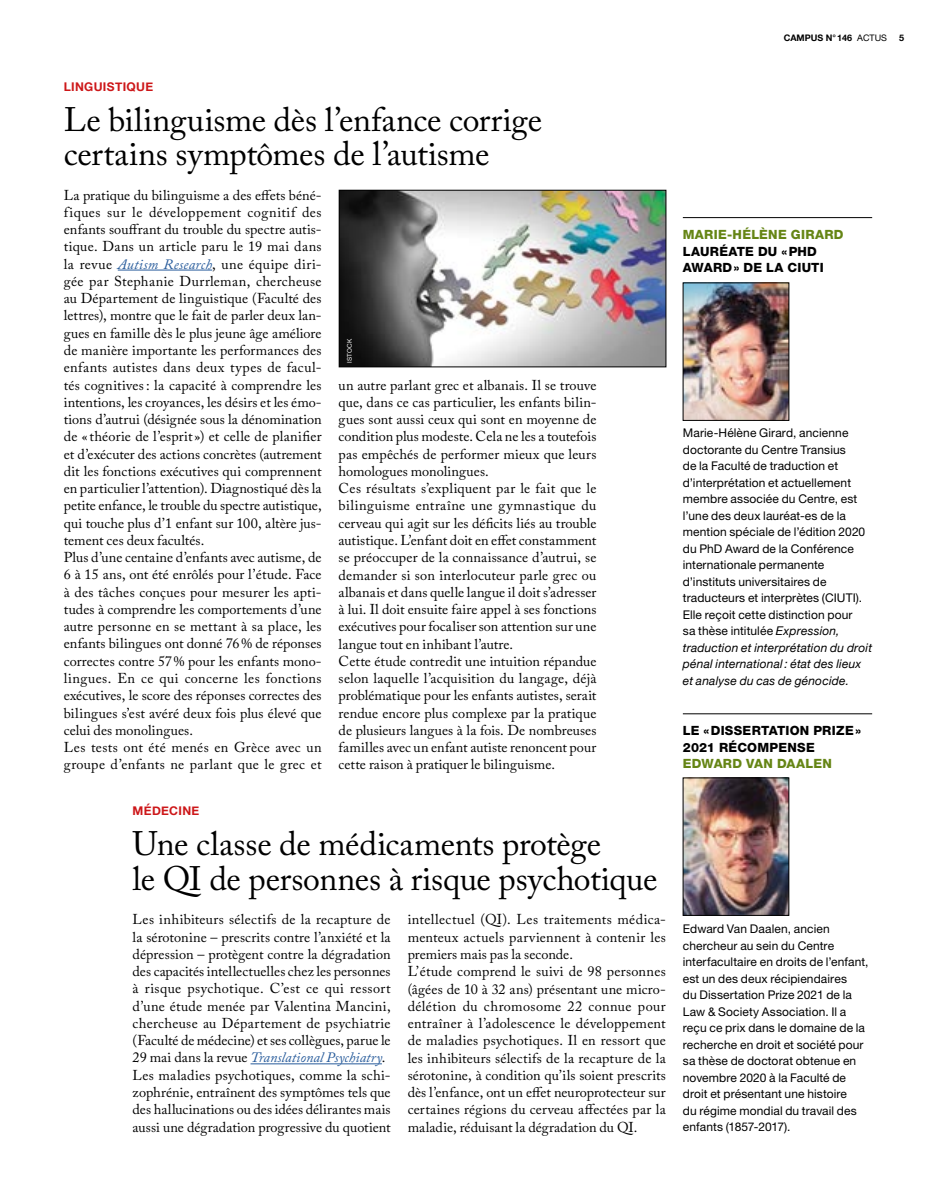
<style>
.page{position:relative;width:936px;height:1191px;background:#fff}
.page>*{position:absolute;margin:0;border:0;box-sizing:border-box;transform-origin:0 0}
.t1{font:33.75px/34.5px "Adobe Caslon Pro";letter-spacing:-.01em;color:#000}
.t2{font:14.25px/17.2px "Adobe Caslon Pro";letter-spacing:.01em;color:#000}
.t3{font:800 12.75px/16.5px "Helvetica Neue";letter-spacing:.02em;color:#000}
.t4{font:800 12.75px "Helvetica Neue";letter-spacing:.025em;color:#658515}
.t5{font:12px/16.5px "Helvetica Neue";letter-spacing:.01em;color:#000}
.t6{font:700 12px "Helvetica Neue";letter-spacing:.03em;color:#cd1719}
.t7{font:700 9px "Helvetica Neue";color:#000}
.t8{font:6.3px "Helvetica Neue";letter-spacing:.04em;color:#fff}
.s1{font-weight:400}
.s2{font-style:italic;color:#275b9b}
.s3{font-style:italic}
</style>
<div class="page">
<hr style="left:250px;top:1063px;width:132px;height:1px;background:#275b9b">
<hr style="left:118px;top:270px;width:94px;height:1px;background:#275b9b">
<img style="left:341px;top:192px;width:323px;height:173px">
<div style="left:339px;top:190px;width:327px;height:177px;border:1px solid #000"></div>
<hr style="left:682px;top:217px;width:190px;height:1px;background:#000">
<hr style="left:682px;top:713px;width:190px;height:1px;background:#000">
<img style="left:684px;top:285px;width:103px;height:133px">
<img style="left:684px;top:779px;width:103px;height:134px">
<div style="left:682px;top:777px;width:107px;height:138px;border:1px solid #000"></div>
<p class="t7" style="left:783px;top:30px;width:105px">CAMPUS N°146 <span class="s1">ACTUS</span></p>
<p class="t7" style="left:899px;top:30px;width:7px">5</p>
<p class="t6" style="left:64px;top:77px;width:90px">LINGUISTIQUE</p>
<h1 class="t1" style="left:64px;top:102px;width:480px">Le bilinguisme dès l’enfance corrige certains symptômes de l’autisme</h1>
<p class="t2" style="left:64px;top:186px;width:259px">La pratique du bilinguisme a des effets béné&shy;fiques sur le développement cognitif des enfants souffrant du trouble du spectre autis&shy;tique. Dans un article paru le 19 mai dans la revue <span class="s2">Autism Research</span>, une équipe diri&shy;gée par Stephanie Durrleman, chercheuse au Département de linguistique (Faculté des lettres), montre que le fait de parler deux lan&shy;gues en famille dès le plus jeune âge améliore de manière importante les performances des enfants autistes dans deux types de facul&shy;tés cognitives: la capacité à comprendre les intentions, les croyances, les désirs et les émo&shy;tions d’autrui (désignée sous la dénomination de « théorie de l’esprit ») et celle de planifier et d’exécuter des actions concrètes (autrement dit les fonctions exécutives qui comprennent en particulier l’attention). Diagnostiqué dès la petite enfance, le trouble du spectre autistique, qui touche plus d’1 enfant sur 100, altère jus&shy;tement ces deux facultés.<br>Plus d’une centaine d’enfants avec autisme, de 6 à 15 ans, ont été enrôlés pour l’étude. Face à des tâches conçues pour mesurer les apti&shy;tudes à comprendre les comportements d’une autre personne en se mettant à sa place, les enfants bilingues ont donné 76% de réponses correctes contre 57% pour les enfants mono&shy;lingues. En ce qui concerne les fonctions exécutives, le score des réponses correctes des bilingues s’est avéré deux fois plus élevé que celui des monolingues.<br>Les tests ont été menés en Grèce avec un groupe d’enfants ne parlant que le grec et</p>
<p class="t8" style="left:345px;top:363px;width:26px;rotate:-90deg">ISTOCK</p>
<p class="t2" style="left:338px;top:376px;width:259px">un autre parlant grec et albanais. Il se trouve que, dans ce cas particulier, les enfants bilin&shy;gues sont aussi ceux qui sont en moyenne de condition plus modeste. Cela ne les a toutefois pas empêchés de performer mieux que leurs homologues monolingues.<br>Ces résultats s’expliquent par le fait que le bilinguisme entraîne une gymnastique du cerveau qui agit sur les déficits liés au trouble autistique. L’enfant doit en effet constamment se préoccuper de la connaissance d’autrui, se demander si son interlocuteur parle grec ou albanais et dans quelle langue il doit s’adresser à lui. Il doit ensuite faire appel à ses fonctions exécutives pour focaliser son attention sur une langue tout en inhibant l’autre.<br>Cette étude contredit une intuition répandue selon laquelle l’acquisition du langage, déjà problématique pour les enfants autistes, serait rendue encore plus complexe par la pratique de plusieurs langues à la fois. De nombreuses familles avec un enfant autiste renoncent pour cette raison à pratiquer le bilinguisme.</p>
<p class="t6" style="left:133px;top:801px;width:67px">MÉDECINE</p>
<h1 class="t1" style="left:133px;top:826px;width:526px">Une classe de médicaments protège<br>le QI de personnes à risque psychotique</h1>
<p class="t2" style="left:133px;top:910px;width:259px">Les inhibiteurs sélectifs de la recapture de la sérotonine – prescrits contre l’anxiété et la dépression – protègent contre la dégradation des capacités intellectuelles chez les personnes à risque psychotique. C’est ce qui ressort d’une étude menée par Valentina Mancini, chercheuse au Département de psychiatrie (Faculté de médecine) et ses collègues, parue le 29 mai dans la revue <span class="s2">Translational Psychiatry</span>.<br>Les maladies psychotiques, comme la schi&shy;zophrénie, entraînent des symptômes tels que des hallucinations ou des idées délirantes mais aussi une dégradation progressive du quotient</p>
<p class="t2" style="left:407px;top:911px;width:259px">intellectuel (QI). Les traitements médica&shy;menteux actuels parviennent à contenir les premiers mais pas la seconde.<br>L’étude comprend le suivi de 98 personnes (âgées de 10 à 32 ans) présentant une micro&shy;délétion du chromosome 22 connue pour entraîner à l’adolescence le développement de maladies psychotiques. Il en ressort que les inhibiteurs sélectifs de la recapture de la sérotonine, à condition qu’ils soient prescrits dès l’enfance, ont un effet neuroprotecteur sur certaines régions du cerveau affectées par la maladie, réduisant la dégradation du QI.</p>
<p class="t4" style="left:682px;top:227px;width:162px">MARIE-HÉLÈNE GIRARD</p>
<p class="t3" style="left:682px;top:243px;width:142px">LAURÉATE DU «PHD<br>AWARD» DE LA CIUTI</p>
<p class="t5" style="left:682px;top:424px;width:191px">Marie-Hélène Girard, ancienne doctorante du Centre Transius<br>de la Faculté de traduction et d’interprétation et actuellement membre associée du Centre, est l’une des deux lauréat-es de la mention spéciale de l’édition 2020 du PhD Award de la Conférence internationale permanente d’instituts universitaires de traducteurs et interprètes (CIUTI).<br>Elle reçoit cette distinction pour<br>sa thèse intitulée <span class="s3">Expression, traduction et interprétation du droit pénal international: état des lieux et analyse du cas de génocide.</span></p>
<p class="t3" style="left:682px;top:722px;width:180px">LE «DISSERTATION PRIZE»<br>2021 RÉCOMPENSE</p>
<p class="t4" style="left:682px;top:756px;width:151px">EDWARD VAN DAALEN</p>
<p class="t5" style="left:682px;top:920px;width:187px">Edward Van Daalen, ancien chercheur au sein du Centre interfacultaire en droits de l’enfant, est un des deux récipiendaires<br>du Dissertation Prize 2021 de la<br>Law &amp; Society Association. Il a reçu ce prix dans le domaine de la recherche en droit et société pour sa thèse de doctorat obtenue en novembre 2020 à la Faculté de droit et présentant une histoire<br>du régime mondial du travail des enfants (1857-2017).</p>
</div>
